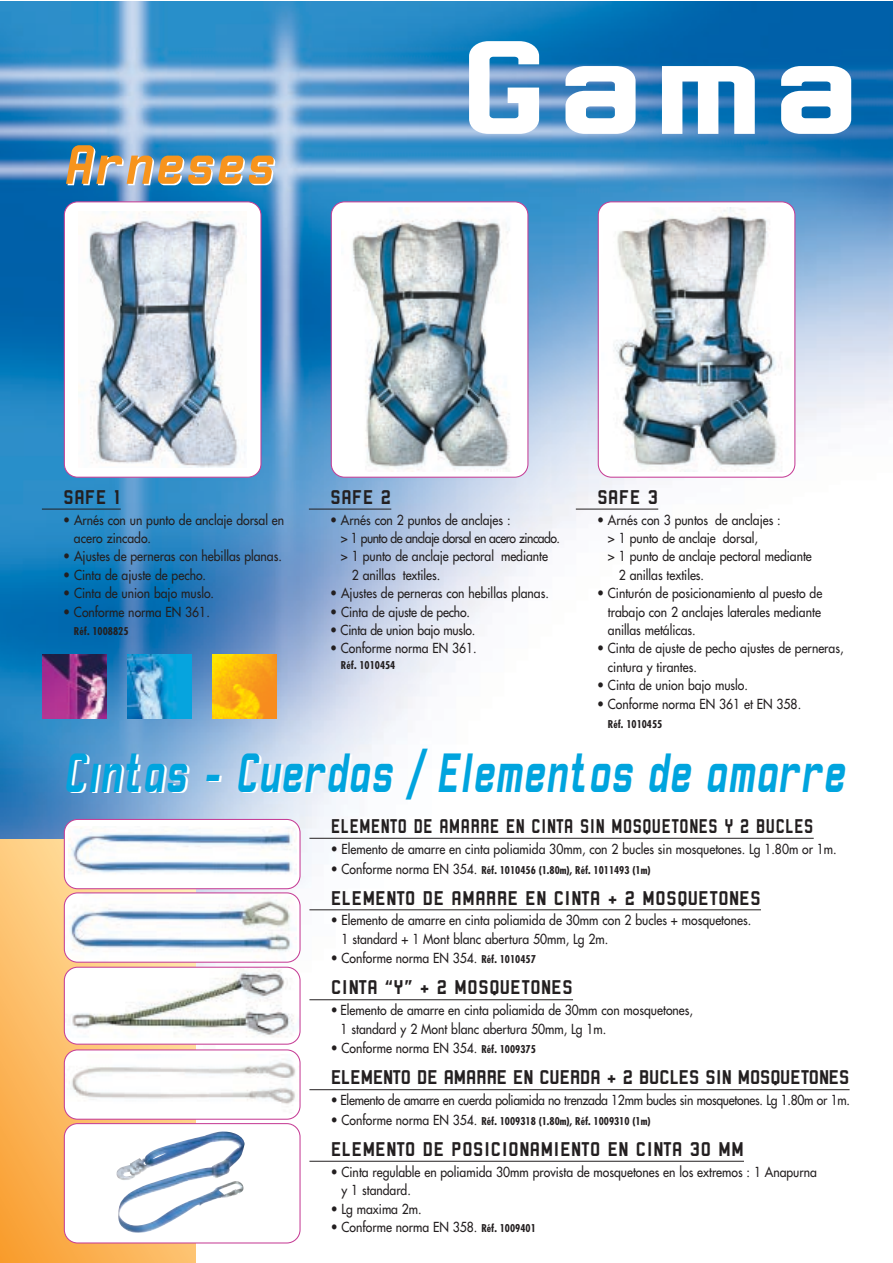
<style>
.page{position:relative;width:893px;height:1263px;background:#fff}
.page>*{position:absolute;margin:0;border:0;box-sizing:border-box;transform-origin:0 0}
.t1{font:700 140.7px "Robust ICG";color:#fff;scale:1.32 1}
.t2{font:italic 700 58.5px "Robust ICG";letter-spacing:-.025em;color:#00a4de;scale:.78 1}
.t3{font:italic 700 58.5px "Robust ICG";color:#fff}
.t4{font:700 21px "Robust ICG";color:#231f20}
.t5{font:700 21px "Robust ICG";letter-spacing:-.03em;color:#231f20}
.t6{font:700 21px "Robust ICG";color:#231f20;scale:.9 1}
.t7{font:13.5px/18.5px "Futura";color:#231f20;scale:.9 1}
.t8{font:13.5px "Futura";letter-spacing:-.025em;color:#231f20;scale:.9 1}
.t9{font:13.5px "Futura";letter-spacing:-.04em;color:#231f20;scale:.9 1}
.t10{font:13.5px "Futura";letter-spacing:-.02em;color:#231f20;scale:.9 1}
.t11{font:700 condensed 10.5px "Futura";color:#231f20}
.s1{font-weight:400;font-stretch:normal;font-size:13.5px}
.s2{font-weight:700;font-stretch:condensed;font-size:10.5px}
</style>
<div class="page">
<img style="left:1px;top:2px;width:891px;height:1101px">
<img style="left:43px;top:655px;width:63px;height:64px">
<img style="left:128px;top:655px;width:63px;height:64px">
<img style="left:213px;top:655px;width:63px;height:64px">
<img style="left:597px;top:201px;width:198px;height:277px">
<svg style="left:331px;top:201px;width:197px;height:277px"></svg>
<svg style="left:64px;top:201px;width:197px;height:277px"></svg>
<svg style="left:0;top:840px;width:195px;height:423px;background:#fcb961"></svg>
<svg style="left:64px;top:819px;width:236px;height:425px"></svg>
<hr style="left:309px;top:838px;width:504px;height:1px;background:#231f20">
<hr style="left:309px;top:909px;width:452px;height:1px;background:#231f20">
<hr style="left:309px;top:999px;width:264px;height:1px;background:#231f20">
<hr style="left:309px;top:1089px;width:540px;height:1px;background:#231f20">
<hr style="left:309px;top:1161px;width:435px;height:1px;background:#231f20">
<hr style="left:42px;top:509px;width:79px;height:1px;background:#231f20">
<hr style="left:309px;top:509px;width:82px;height:1px;background:#231f20">
<hr style="left:576px;top:509px;width:82px;height:1px;background:#231f20">
<h2 class="t3" style="left:67px;top:147px;width:213px">Arneses</h2>
<h1 class="t1" style="left:456px;top:42px;width:311px">Gama</h1>
<h3 class="t4" style="left:63px;top:490px;width:59px">SAFE 1</h3>
<p class="t7" style="left:74px;top:511px;width:235px;text-indent:-11px">• Arnés con un punto de anclaje dorsal en acero zincado.</p>
<p class="t7" style="left:63px;top:548px;width:244px">• Ajustes de perneras con hebillas planas.</p>
<p class="t7" style="left:63px;top:567px;width:160px">• Cinta de ajuste de pecho.</p>
<p class="t7" style="left:63px;top:585px;width:169px">• Cinta de union bajo muslo.</p>
<p class="t7" style="left:63px;top:603px;width:164px">• Conforme norma EN 361.</p>
<p class="t11" style="left:74px;top:627px;width:56px">Réf. 1008825</p>
<h3 class="t4" style="left:597px;top:490px;width:63px">SAFE 3</h3>
<p class="t7" style="left:597px;top:511px;width:205px">• Arnés con 3 puntos de anclajes :</p>
<p class="t7" style="left:608px;top:530px;width:168px">&gt; 1 punto de anclaje dorsal,</p>
<p class="t7" style="left:608px;top:548px;width:228px">&gt; 1 punto de anclaje pectoral mediante</p>
<p class="t7" style="left:618px;top:567px;width:96px">2 anillas textiles.</p>
<p class="t7" style="left:608px;top:585px;width:240px;text-align:justify;text-indent:-11px">• Cinturón de posicionamiento al puesto de trabajo con 2 anclajes laterales mediante anillas metálicas.</p>
<p class="t7" style="left:608px;top:640px;width:263px;text-indent:-11px">• Cinta de ajuste de pecho ajustes de perneras, cintura y tirantes.</p>
<p class="t7" style="left:597px;top:677px;width:169px">• Cinta de union bajo muslo.</p>
<p class="t7" style="left:597px;top:695px;width:228px">• Conforme norma EN 361 et EN 358.</p>
<p class="t11" style="left:608px;top:720px;width:56px">Réf. 1010455</p>
<h2 class="t2" style="left:65px;top:753px;width:1005px">Cintas - Cuerdas / Elementos de amarre</h2>
<h3 class="t4" style="left:330px;top:490px;width:63px">SAFE 2</h3>
<p class="t7" style="left:330px;top:511px;width:202px">• Arnés con 2 puntos de anclajes :</p>
<p class="t9" style="left:341px;top:531px;width:245px">&gt; 1 punto de anclaje dorsal en acero zincado.</p>
<p class="t7" style="left:341px;top:548px;width:232px">&gt; 1 punto de anclaje pectoral mediante</p>
<p class="t7" style="left:352px;top:567px;width:100px">2 anillas textiles.</p>
<p class="t7" style="left:330px;top:585px;width:244px">• Ajustes de perneras con hebillas planas.</p>
<p class="t7" style="left:330px;top:603px;width:157px">• Cinta de ajuste de pecho.</p>
<p class="t10" style="left:330px;top:623px;width:163px">• Cinta de union bajo muslo.</p>
<p class="t7" style="left:330px;top:640px;width:164px">• Conforme norma EN 361.</p>
<p class="t11" style="left:341px;top:660px;width:56px">Réf. 1010454</p>
<h3 class="t6" style="left:331px;top:819px;width:538px">ELEMENTO DE AMARRE EN CINTA SIN MOSQUETONES Y 2 BUCLES</h3>
<p class="t7" style="left:331px;top:841px;width:563px">• Elemento de amarre en cinta poliamida 30mm, con 2 bucles sin mosquetones. Lg 1.80m or 1m.</p>
<p class="t11" style="left:331px;top:865px;width:321px"><span class="s1">• Conforme norma EN 354.</span> Réf. 1010456 (1.80m), Réf. 1011493 (1m)</p>
<h3 class="t4" style="left:331px;top:891px;width:432px">ELEMENTO DE AMARRE EN CINTA + 2 MOSQUETONES</h3>
<p class="t7" style="left:341px;top:912px;width:457px;text-indent:-11px">• Elemento de amarre en cinta poliamida de 30mm con 2 bucles + mosquetones.<br>1 standard + 1 Mont blanc abertura 50mm, Lg 2m.</p>
<p class="t7" style="left:331px;top:950px;width:229px">• Conforme norma EN 354. <span class="s2">Réf. 1010457</span></p>
<h3 class="t4" style="left:331px;top:981px;width:244px">CINTA “Y” + 2 MOSQUETONES</h3>
<p class="t7" style="left:340px;top:1002px;width:393px;text-indent:-10px">• Elemento de amarre en cinta poliamida de 30mm con mosquetones,<br>1 standard y 2 Mont blanc abertura 50mm, Lg 1m.</p>
<p class="t7" style="left:331px;top:1040px;width:229px">• Conforme norma EN 354. <span class="s2">Réf. 1009375</span></p>
<h3 class="t5" style="left:331px;top:1071px;width:520px">ELEMENTO DE AMARRE EN CUERDA + 2 BUCLES SIN MOSQUETONES</h3>
<p class="t8" style="left:331px;top:1094px;width:578px">• Elemento de amarre en cuerda poliamida no trenzada 12mm bucles sin mosquetones. Lg 1.80m or 1m.</p>
<p class="t11" style="left:331px;top:1116px;width:321px"><span class="s1">• Conforme norma EN 354.</span> Réf. 1009318 (1.80m), Réf. 1009310 (1m)</p>
<h3 class="t4" style="left:331px;top:1142px;width:415px">ELEMENTO DE POSICIONAMIENTO EN CINTA 30 MM</h3>
<p class="t7" style="left:341px;top:1164px;width:530px;text-indent:-11px">• Cinta regulable en poliamida 30mm provista de mosquetones en los extremos : 1 Anapurna y 1 standard.</p>
<p class="t7" style="left:331px;top:1200px;width:103px">• Lg maxima 2m.</p>
<p class="t7" style="left:331px;top:1219px;width:229px">• Conforme norma EN 358. <span class="s2">Réf. 1009401</span></p>
</div>
